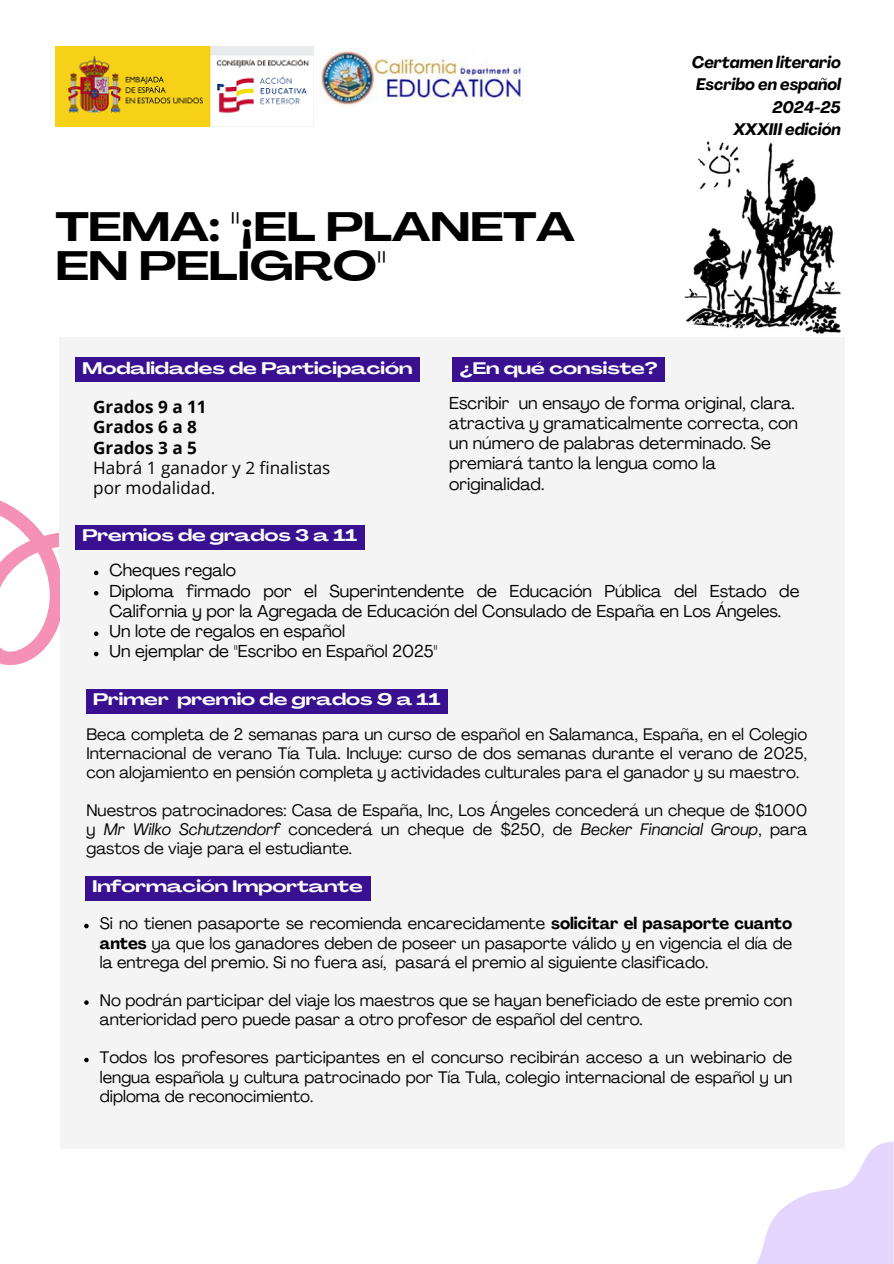
<style>
.page{position:relative;width:894px;height:1264px;background:#fff}
.page>*{position:absolute;margin:0;border:0;box-sizing:border-box;transform-origin:0 0}
.t1{font:700 40.5px/39.3px "Agrandir Grand";color:#000}
.t2{font:17.1px/20.2px "Agrandir";color:#000}
.t3{font:17.1px "Open Sans";color:#040404}
.t4{font:700 17.1px "Open Sans";color:#040404}
.t5{font:16.5px/19.2px "Agrandir";color:#000;text-align:justify}
.t6{font:16.5px/19.2px "Agrandir";color:#040404;text-align:justify}
.t7{font:700 16.5px "Agrandir Grand";color:#fff}
.t8{font:italic 700 16.5px/22.5px "Agrandir";color:#000;text-align:right}
.s1{font-style:italic}
.s2{font-weight:700}
</style>
<div class="page">
<div style="left:60px;top:337px;width:380px;height:230px;background:#f4f4f4"></div>
<div style="left:60px;top:421px;width:784px;height:727px;background:#f4f4f4"></div>
<svg style="left:690px;top:1141px;width:203px;height:122px"></svg>
<div style="left:440px;top:337px;width:404px;height:168px;background:#f4f4f4"></div>
<img style="left:321px;top:48px;width:202px;height:57px">
<img style="left:684px;top:141px;width:156px;height:193px">
<img style="left:56px;top:46px;width:257px;height:80px">
<div style="left:75px;top:357px;width:345px;height:25px;background:#39108f"></div>
<svg style="left:0;top:475px;width:122px;height:191px"></svg>
<div style="left:75px;top:525px;width:289px;height:24px;background:#39108f"></div>
<div style="left:86px;top:689px;width:361px;height:24px;background:#39108f"></div>
<div style="left:452px;top:357px;width:213px;height:25px;background:#39108f"></div>
<svg style="left:84px;top:923px;width:5px;height:5px"></svg>
<svg style="left:84px;top:1000px;width:5px;height:4px"></svg>
<svg style="left:84px;top:1057px;width:5px;height:5px"></svg>
<div style="left:85px;top:876px;width:285px;height:24px;background:#39108f"></div>
<h1 class="t1" style="left:56px;top:211px;width:520px">TEMA: "¡EL PLANETA<br>EN PELIGRO"</h1>
<p class="t8" style="left:691px;top:52px;width:150px">Certamen literario<br>Escribo en español<br>2024-25<br>XXXIII edición</p>
<p class="t7" style="left:82px;top:361px;width:331px">Modalidades de Participación</p>
<h2 class="t4" style="left:93px;top:395px;width:115px">Grados 9 a 11</h2>
<p class="t4" style="left:93px;top:415px;width:105px">Grados 6 a 8</p>
<h2 class="t4" style="left:93px;top:435px;width:105px">Grados 3 a 5</h2>
<p class="t3" style="left:93px;top:455px;width:239px">Habrá 1 ganador y 2 finalistas</p>
<p class="t3" style="left:93px;top:476px;width:124px">por modalidad.</p>
<p class="t7" style="left:82px;top:529px;width:276px">Premios de grados 3 a 11</p>
<p class="t7" style="left:460px;top:361px;width:199px">¿En qué consiste?</p>
<p class="t2" style="left:449px;top:394px;width:350px">Escribir un ensayo de forma original, clara. atractiva y gramaticalmente correcta, con un número de palabras determinado. Se premiará tanto la lengua como la originalidad.</p>
<h2 class="t2" style="left:109px;top:562px;width:128px">Cheques regalo</h2>
<p class="t2" style="left:109px;top:582px;width:691px">Diploma firmado por el Superintendente de Educación Pública del Estado de<br>California y por la Agregada de Educación del Consulado de España en Los Ángeles.</p>
<p class="t2" style="left:109px;top:622px;width:237px">Un lote de regalos en español</p>
<p class="t2" style="left:109px;top:643px;width:329px">Un ejemplar de "Escribo en Español 2025"</p>
<p class="t7" style="left:93px;top:692px;width:348px">Primer premio de grados 9 a 11</p>
<h2 class="t6" style="left:86px;top:725px;width:722px">Beca completa de 2 semanas para un curso de español en Salamanca, España, en el Colegio Internacional de verano Tía Tula. Incluye: curso de dos semanas durante el verano de 2025, con alojamiento en pensión completa y actividades culturales para el ganador y su maestro.</h2>
<p class="t6" style="left:86px;top:802px;width:722px">Nuestros patrocinadores: Casa de España, Inc, Los Ángeles concederá un cheque de $1000 y <span class="s1">Mr Wilko Schutzendorf</span> concederá un cheque de $250, de <span class="s1">Becker Financial Group</span>, para gastos de viaje para el estudiante.</p>
<p class="t7" style="left:92px;top:879px;width:272px">Información Importante</p>
<p class="t5" style="left:100px;top:915px;width:693px">Si no tienen pasaporte se recomienda encarecidamente <span class="s2">solicitar el pasaporte cuanto antes</span> ya que los ganadores deben de poseer un pasaporte válido y en vigencia el día de la entrega del premio. Si no fuera así, pasará el premio al siguiente clasificado.</p>
<h2 class="t5" style="left:100px;top:992px;width:693px">No podrán participar del viaje los maestros que se hayan beneficiado de este premio con anterioridad pero puede pasar a otro profesor de español del centro.</h2>
<p class="t5" style="left:100px;top:1049px;width:693px">Todos los profesores participantes en el concurso recibirán acceso a un webinario de lengua española y cultura patrocinado por Tía Tula, colegio internacional de español y un diploma de reconocimiento.</p>
</div>
